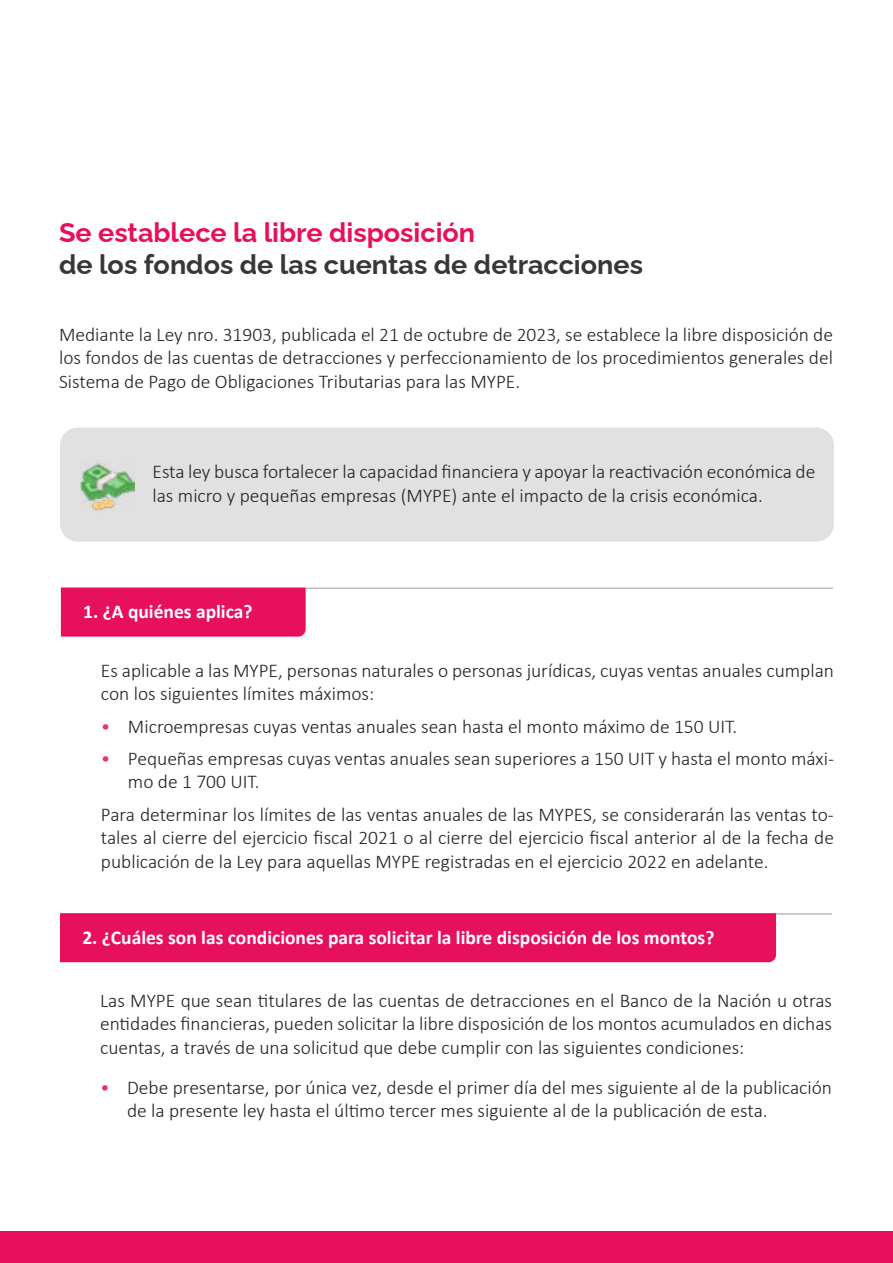
<style>
.page{position:relative;width:893px;height:1263px;background:#fff}
.page>*{position:absolute;margin:0;border:0;box-sizing:border-box;transform-origin:0 0}
.t1{font:700 27px "Raleway";color:#373737}
.t2{font:700 27px "Raleway";color:#e7105d}
.t3{font:300 19.5px/23.4px "Calibri";color:#212121}
.t4{font:700 19.5px "Calibri";color:#fff}
.s1{color:#ea2f72}
</style>
<div class="page">
<div style="left:0;top:1231px;width:893px;height:32px;background:#e7105d"></div>
<div style="left:60px;top:428px;width:774px;height:114px;background:#e1e1e1;border-radius:18px"></div>
<div style="left:60px;top:913px;width:716px;height:49px;background:#e7105d"></div>
<hr style="left:776px;top:913px;width:56px;height:2px;background:#696969">
<div style="left:61px;top:587px;width:245px;height:50px;background:#e7105d"></div>
<hr style="left:306px;top:587px;width:527px;height:2px;background:#696969">
<img style="left:81px;top:463px;width:53px;height:48px">
<h1 class="t2" style="left:59px;top:211px;width:418px">Se establece la libre disposición</h1>
<h1 class="t1" style="left:59px;top:243px;width:585px">de los fondos de las cuentas de detracciones</h1>
<p class="t3" style="left:59px;top:323px;width:775px;text-align:justify">Mediante la Ley nro. 31903, publicada el 21 de octubre de 2023, se establece la libre disposición de los fondos de las cuentas de detracciones y perfeccionamiento de los procedimientos generales del Sistema de Pago de Obligaciones Tributarias para las MYPE.</p>
<p class="t3" style="left:152px;top:460px;width:664px">Esta ley busca fortalecer la capacidad financiera y apoyar la reactivación económica de las micro y pequeñas empresas (MYPE) ante el impacto de la crisis económica.</p>
<p class="t4" style="left:83px;top:598px;width:171px">1. ¿A quiénes aplica?</p>
<p class="t3" style="left:101px;top:658px;width:734px">Es aplicable a las MYPE, personas naturales o personas jurídicas, cuyas ventas anuales cumplan con los siguientes límites máximos:</p>
<p class="t3" style="left:101px;top:714px;width:638px"><span class="s1">•</span> Microempresas cuyas ventas anuales sean hasta el monto máximo de 150 UIT.</p>
<p class="t3" style="left:128px;top:747px;width:707px;text-indent:-27px"><span class="s1">•</span> Pequeñas empresas cuyas ventas anuales sean superiores a 150 UIT y hasta el monto máxi&shy;mo de 1 700 UIT.</p>
<p class="t3" style="left:101px;top:802px;width:734px;text-align:justify">Para determinar los límites de las ventas anuales de las MYPES, se considerarán las ventas to&shy;tales al cierre del ejercicio fiscal 2021 o al cierre del ejercicio fiscal anterior al de la fecha de publicación de la Ley para aquellas MYPE registradas en el ejercicio 2022 en adelante.</p>
<p class="t4" style="left:82px;top:923px;width:633px">2. ¿Cuáles son las condiciones para solicitar la libre disposición de los montos?</p>
<p class="t3" style="left:100px;top:989px;width:734px;text-align:justify">Las MYPE que sean titulares de las cuentas de detracciones en el Banco de la Nación u otras entidades financieras, pueden solicitar la libre disposición de los montos acumulados en dichas cuentas, a través de una solicitud que debe cumplir con las siguientes condiciones:</p>
<p class="t3" style="left:127px;top:1075px;width:706px;text-indent:-27px"><span class="s1">•</span> Debe presentarse, por única vez, desde el primer día del mes siguiente al de la publicación de la presente ley hasta el último tercer mes siguiente al de la publicación de esta.</p>
</div>
